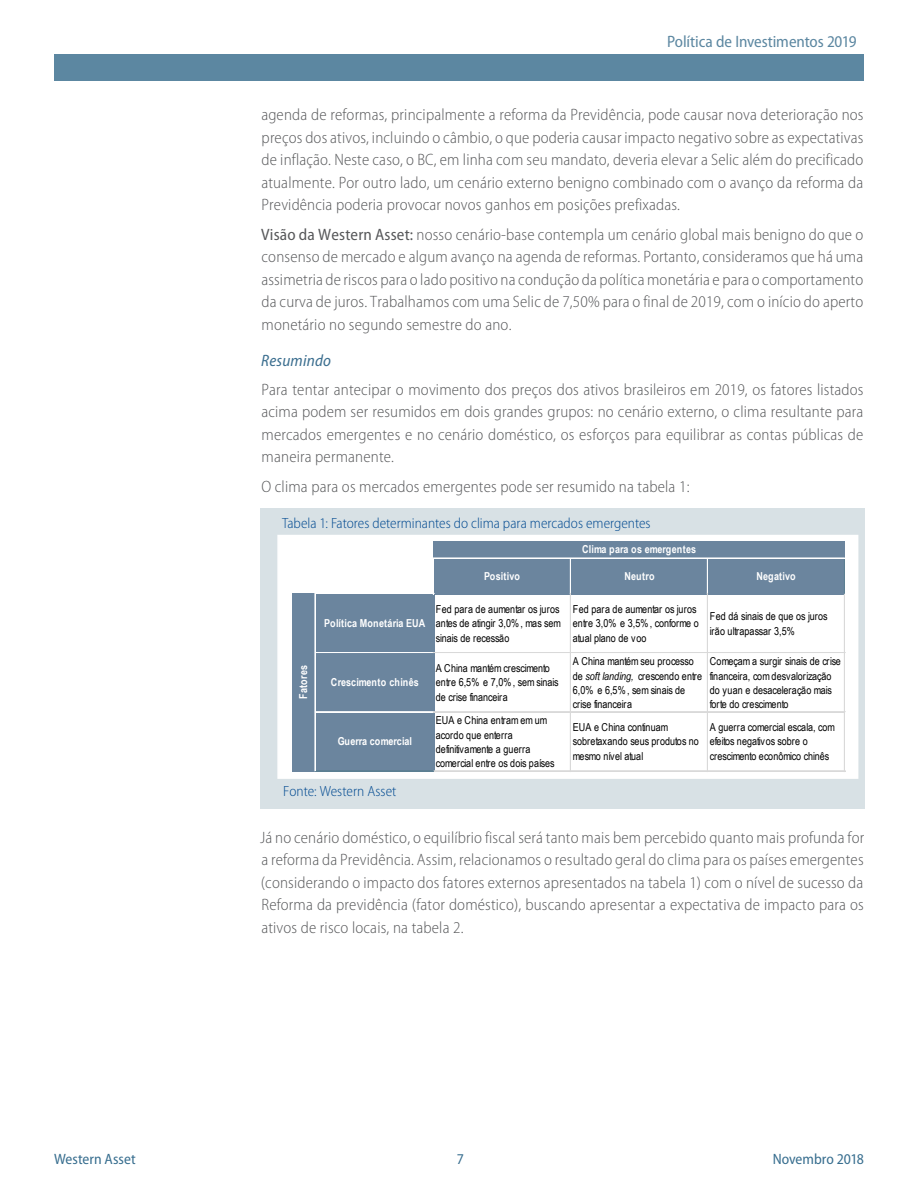
<style>
.page{position:relative;width:918px;height:1188px;background:#fff}
.page>*{position:absolute;margin:0;border:0;box-sizing:border-box;transform-origin:0 0}
.Subhead{font:300 semi-condensed 16.5px/22.5px "Myriad Pro";letter-spacing:.01em;color:#57585a;text-align:justify}
.t1{font:semi-condensed 16.5px "Myriad Pro";letter-spacing:-.005em;color:#5c87a1}
.Subhead-2{font:italic semi-condensed 16.5px "Myriad Pro";letter-spacing:.01em;color:#3b6e8f}
.t2{font:semi-condensed 15px "Myriad Pro";color:#386e8f}
.t3{font:300 semi-condensed 14.85px "Myriad Pro";color:#004990}
.t4{font:10.95px/14.4px "Arial Narrow";letter-spacing:.005em;color:#000}
.t5{font:700 10.95px "Arial Narrow";letter-spacing:.005em;color:#fff}
.s1{font-weight:400}
.s2{font-style:italic}
</style>
<div class="page">
<div style="left:54px;top:54px;width:810px;height:27px;background:#5c87a1"></div>
<div style="left:261px;top:509px;width:604px;height:300px;background:#d8e1e5"></div>
<div style="left:277px;top:535px;width:581px;height:244px;background:#fff"></div>
<div style="left:433px;top:541px;width:412px;height:53px;background:#6b859e"></div>
<div style="left:292px;top:593px;width:142px;height:179px;background:#6b859e"></div>
<hr style="left:570px;top:559px;width:1px;height:34px;background:#fff">
<hr style="left:707px;top:559px;width:1px;height:34px;background:#fff">
<hr style="left:844px;top:558px;width:1px;height:36px;background:#5c7f92">
<hr style="left:316px;top:652px;width:117px;height:1px;background:#fff">
<hr style="left:316px;top:653px;width:117px;height:1px;background:#fff">
<hr style="left:316px;top:711px;width:117px;height:1px;background:#fff">
<hr style="left:316px;top:712px;width:117px;height:1px;background:#fff">
<hr style="left:315px;top:770px;width:119px;height:1px;background:#5c7f92">
<hr style="left:315px;top:771px;width:119px;height:1px;background:#5c7f92">
<hr style="left:433px;top:558px;width:1px;height:36px;background:#fff">
<hr style="left:570px;top:593px;width:1px;height:179px;background:#d9d9d9">
<hr style="left:707px;top:593px;width:1px;height:179px;background:#d9d9d9">
<hr style="left:844px;top:594px;width:1px;height:178px;background:#d9d9d9">
<hr style="left:315px;top:593px;width:1px;height:178px;background:#fff">
<hr style="left:434px;top:558px;width:410px;height:1px;background:#fff">
<hr style="left:316px;top:593px;width:118px;height:1px;background:#fff">
<hr style="left:433px;top:652px;width:412px;height:1px;background:#d9d9d9">
<hr style="left:433px;top:653px;width:412px;height:1px;background:#d9d9d9">
<hr style="left:433px;top:711px;width:412px;height:1px;background:#d9d9d9">
<hr style="left:433px;top:712px;width:412px;height:1px;background:#d9d9d9">
<hr style="left:434px;top:770px;width:411px;height:1px;background:#d9d9d9">
<hr style="left:434px;top:771px;width:411px;height:1px;background:#d9d9d9">
<p class="t1" style="left:667px;top:32px;width:191px">Política de Investimentos 2019</p>
<p class="Subhead" style="left:261px;top:104px;width:604px">agenda de reformas, principalmente a reforma da Previdência, pode causar nova deterioração nos preços dos ativos, incluindo o câmbio, o que poderia causar impacto negativo sobre as expectativas de inflação. Neste caso, o BC, em linha com seu mandato, deveria elevar a Selic além do precificado atualmente. Por outro lado, um cenário externo benigno combinado com o avanço da reforma da Previdência poderia provocar novos ganhos em posições prefixadas.</p>
<p class="Subhead" style="left:261px;top:223px;width:604px"><span class="s1">Visão da Western Asset:</span> nosso cenário-base contempla um cenário global mais benigno do que o consenso de mercado e algum avanço na agenda de reformas. Portanto, consideramos que há uma assimetria de riscos para o lado positivo na condução da política monetária e para o comportamento da curva de juros. Trabalhamos com uma Selic de 7,50% para o final de 2019, com o início do aperto monetário no segundo semestre do ano.</p>
<p class="Subhead-2" style="left:261px;top:351px;width:71px">Resumindo</p>
<p class="Subhead" style="left:261px;top:378px;width:604px">Para tentar antecipar o movimento dos preços dos ativos brasileiros em 2019, os fatores listados acima podem ser resumidos em dois grandes grupos: no cenário externo, o clima resultante para mercados emergentes e no cenário doméstico, os esforços para equilibrar as contas públicas de maneira permanente.</p>
<p class="Subhead" style="left:261px;top:475px;width:430px">O clima para os mercados emergentes pode ser resumido na tabela 1:</p>
<p class="t3" style="left:282px;top:515px;width:370px">Tabela 1: Fatores determinantes do clima para mercados emergentes</p>
<p class="t5" style="left:295px;top:699px;width:35px;rotate:-90deg">Fatores</p>
<p class="t5" style="left:324px;top:615px;width:103px">Política Monetária EUA</p>
<p class="t5" style="left:331px;top:674px;width:89px">Crescimento chinês</p>
<p class="t5" style="left:338px;top:733px;width:76px">Guerra comercial</p>
<p class="t3" style="left:283px;top:783px;width:115px">Fonte: Western Asset</p>
<p class="t5" style="left:582px;top:541px;width:116px">Clima para os emergentes</p>
<p class="t5" style="left:484px;top:568px;width:37px">Positivo</p>
<p class="t5" style="left:624px;top:568px;width:32px">Neutro</p>
<p class="t5" style="left:756px;top:568px;width:41px">Negativo</p>
<p class="t4" style="left:436px;top:601px;width:127px;text-align:justify">Fed para de aumentar os juros antes de atingir 3,0% , mas sem sinais de recessão</p>
<p class="t4" style="left:573px;top:601px;width:127px">Fed para de aumentar os juros entre 3,0% e 3,5% , conforme o atual plano de voo</p>
<p class="t4" style="left:710px;top:609px;width:119px">Fed dá sinais de que os juros irão ultrapassar 3,5%</p>
<p class="t4" style="left:436px;top:660px;width:124px">A China mantém crescimento entre 6,5% e 7,0% , sem sinais de crise financeira</p>
<p class="t4" style="left:573px;top:654px;width:131px">A China mantém seu processo de <span class="s2">soft landing,</span> crescendo entre<br>6,0% e 6,5% , sem sinais de crise financeira</p>
<p class="t4" style="left:710px;top:654px;width:133px">Começam a surgir sinais de crise financeira, com desvalorização do yuan e desaceleração mais forte do crescimento</p>
<p class="t4" style="left:436px;top:713px;width:120px">EUA e China entram em um acordo que enterra definitivamente a guerra comercial entre os dois países</p>
<p class="t4" style="left:573px;top:720px;width:127px">EUA e China continuam sobretaxando seus produtos no mesmo nível atual</p>
<p class="t4" style="left:710px;top:720px;width:127px">A guerra comercial escala, com efeitos negativos sobre o crescimento econômico chinês</p>
<p class="Subhead" style="left:260px;top:826px;width:606px">Já no cenário doméstico, o equilíbrio fiscal será tanto mais bem percebido quanto mais profunda for a reforma da Previdência. Assim, relacionamos o resultado geral do clima para os países emergentes (considerando o impacto dos fatores externos apresentados na tabela 1) com o nível de sucesso da Reforma da previdência (fator doméstico), buscando apresentar a expectativa de impacto para os ativos de risco locais, na tabela 2.</p>
<p class="t2" style="left:54px;top:1151px;width:83px">Western Asset</p>
<p class="t2" style="left:457px;top:1151px;width:9px">7</p>
<p class="t2" style="left:773px;top:1151px;width:93px">Novembro 2018</p>
</div>
